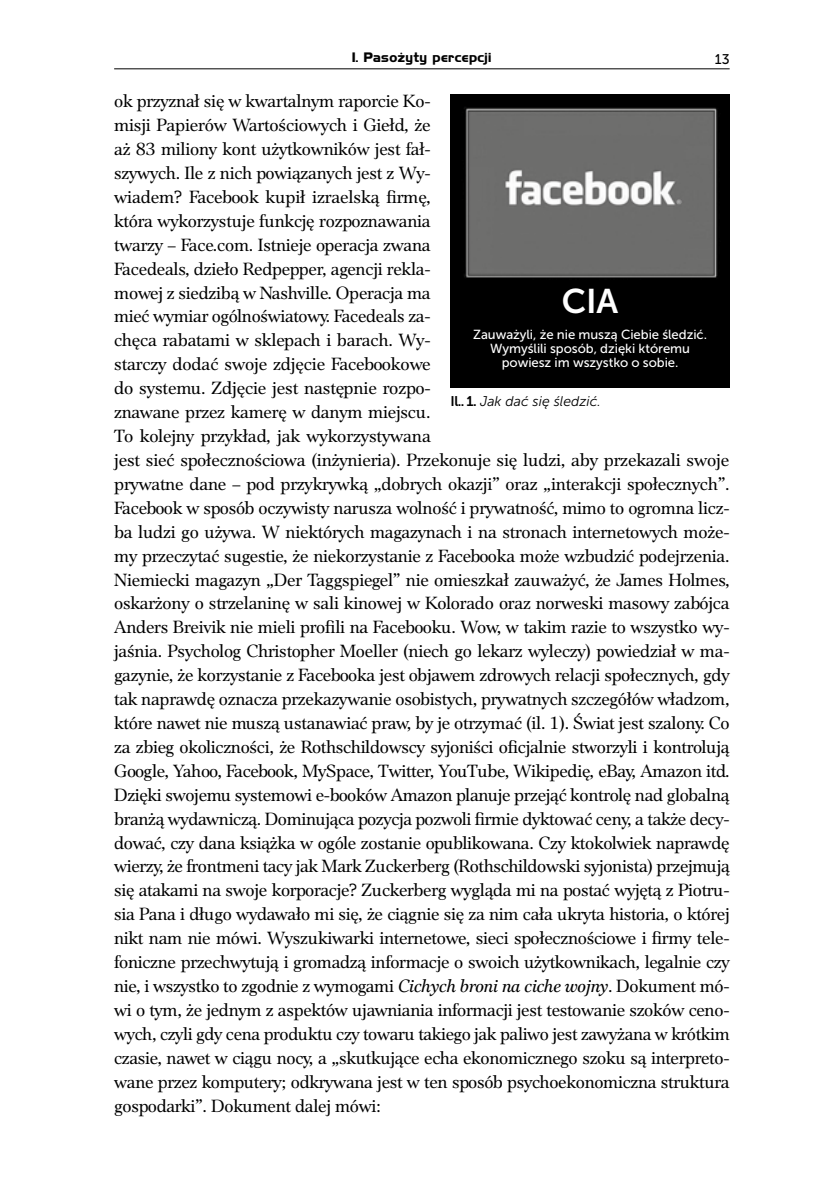
<style>
.page{position:relative;width:819px;height:1191px;background:#fff}
.page>*{position:absolute;margin:0;border:0;box-sizing:border-box;transform-origin:0 0}
.t1{font:34.12px "Museo Sans 700";color:#fff}
.t2{font:18.55px/24px "Platea TTEFN";letter-spacing:-.015em;color:#000}
.t3{font:italic 14px "Museo Sans 300";color:#000}
.t4{font:14px "Museo Sans 500";color:#000}
.t5{font:13.12px/14px "Museo Sans 500";letter-spacing:-.005em;color:#fff;text-align:center}
.t6{font:700 12.25px "Highland Gothic FLF";letter-spacing:.035em;color:#000}
.s1{font-style:italic}
.s2{font-family:"Museo Sans 700";font-style:normal}
</style>
<div class="page">
<hr style="left:114px;top:69px;width:615px;height:1px;background:#000">
<img style="left:450px;top:94px;width:279px;height:293px">
<p class="t6" style="left:352px;top:48px;width:141px">1. Pasożyty percepcji</p>
<p class="t4" style="left:714px;top:52px;width:16px">13</p>
<p class="t2" style="left:114px;top:89px;width:617px">ok przyznał się w kwartalnym raporcie Ko-<br>misji Papierów Wartościowych i Giełd, że<br>aż 83 miliony kont użytkowników jest fał-<br>szywych. Ile z nich powiązanych jest z Wy-<br>wiadem? Facebook kupił izraelską firmę,<br>która wykorzystuje funkcję rozpoznawania<br>twarzy – Face.com. Istnieje operacja zwana<br>Facedeals, dzieło Redpepper, agencji rekla-<br>mowej z siedzibą w Nashville. Operacja ma<br>mieć wymiar ogólnoświatowy. Facedeals za-<br>chęca rabatami w sklepach i barach. Wy-<br>starczy dodać swoje zdjęcie Facebookowe<br>do systemu. Zdjęcie jest następnie rozpo-<br>znawane przez kamerę w danym miejscu.<br>To kolejny przykład, jak wykorzystywana<br>jest sieć społecznościowa (inżynieria). Przekonuje się ludzi, aby przekazali swoje prywatne dane – pod przykrywką „dobrych okazji” oraz „interakcji społecznych”.<br>Facebook w sposób oczywisty narusza wolność i prywatność, mimo to ogromna licz&shy;ba ludzi go używa. W niektórych magazynach i na stronach internetowych może&shy;my przeczytać sugestie, że niekorzystanie z Facebooka może wzbudzić podejrzenia.<br>Niemiecki magazyn „Der Taggspiegel” nie omieszkał zauważyć, że James Holmes, oskarżony o strzelaninę w sali kinowej w Kolorado oraz norweski masowy zabójca Anders Breivik nie mieli profili na Facebooku. Wow, w takim razie to wszystko wy&shy;jaśnia. Psycholog Christopher Moeller (niech go lekarz wyleczy) powiedział w ma&shy;gazynie, że korzystanie z Facebooka jest objawem zdrowych relacji społecznych, gdy tak naprawdę oznacza przekazywanie osobistych, prywatnych szczegółów władzom, które nawet nie muszą ustanawiać praw, by je otrzymać (il. 1). Świat jest szalony. Co za zbieg okoliczności, że Rothschildowscy syjoniści oficjalnie stworzyli i kontrolują Google, Yahoo, Facebook, MySpace, Twitter, YouTube, Wikipedię, eBay, Amazon itd.<br>Dzięki swojemu systemowi e-booków Amazon planuje przejąć kontrolę nad globalną branżą wydawniczą. Dominująca pozycja pozwoli firmie dyktować ceny, a także decy&shy;dować, czy dana książka w ogóle zostanie opublikowana. Czy ktokolwiek naprawdę wierzy, że frontmeni tacy jak Mark Zuckerberg (Rothschildowski syjonista) przejmują się atakami na swoje korporacje? Zuckerberg wygląda mi na postać wyjętą z Piotru&shy;sia Pana i długo wydawało mi się, że ciągnie się za nim cała ukryta historia, o której nikt nam nie mówi. Wyszukiwarki internetowe, sieci społecznościowe i firmy tele&shy;foniczne przechwytują i gromadzą informacje o swoich użytkownikach, legalnie czy nie, i wszystko to zgodnie z wymogami <span class="s1">Cichych broni na ciche wojny</span>. Dokument mó&shy;wi o tym, że jednym z aspektów ujawniania informacji jest testowanie szoków ceno&shy;wych, czyli gdy cena produktu czy towaru takiego jak paliwo jest zawyżana w krótkim czasie, nawet w ciągu nocy, a „skutkujące echa ekonomicznego szoku są interpreto&shy;wane przez komputery; odkrywana jest w ten sposób psychoekonomiczna struktura gospodarki”. Dokument dalej mówi:</p>
<h1 class="t1" style="left:562px;top:282px;width:58px">CIA</h1>
<p class="t5" style="left:473px;top:327px;width:235px">Zauważyli, że nie muszą Ciebie śledzić.<br>Wymyślili sposób, dzięki któremu powiesz im wszystko o sobie.</p>
<p class="t3" style="left:450px;top:394px;width:152px"><span class="s2">Il.. 1.</span> Jak dać się śledzić.</p>
</div>
